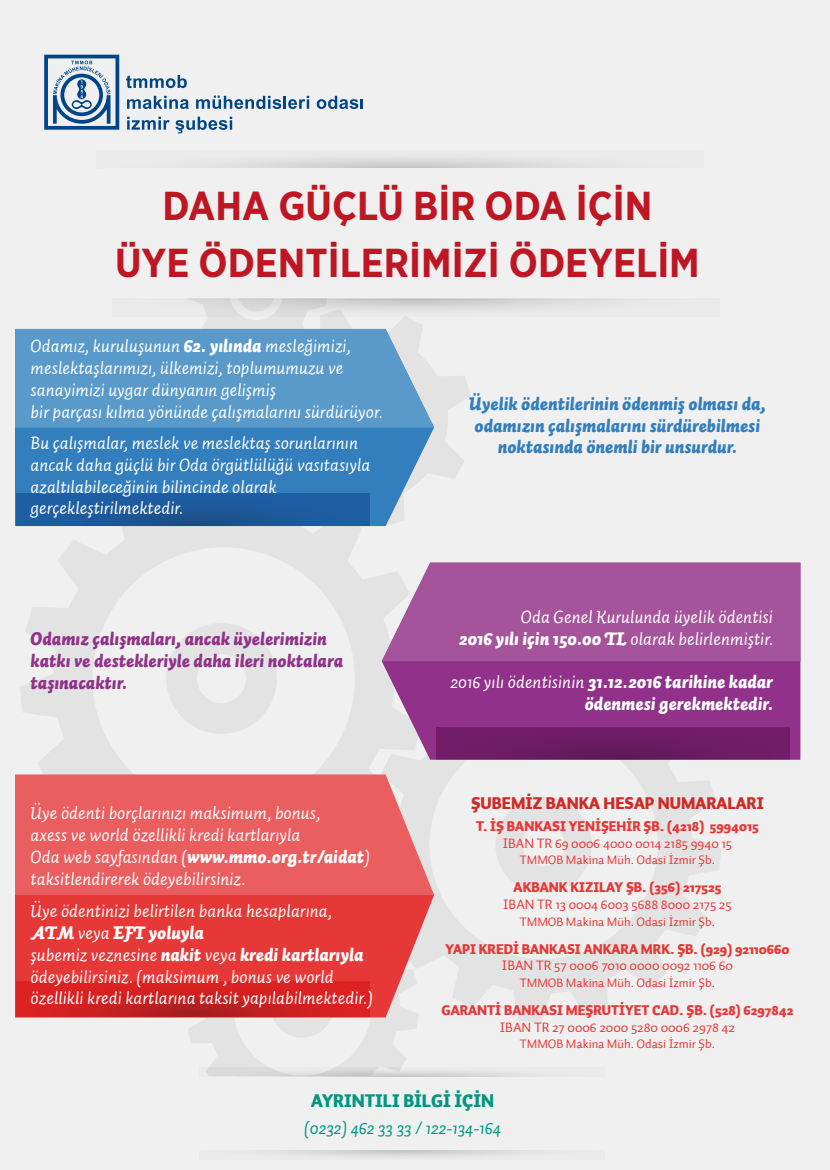
<style>
.page{position:relative;width:830px;height:1170px;background:#fff}
.page>*{position:absolute;margin:0;border:0;box-sizing:border-box;transform-origin:0 0}
.t1{font:700 40.35px/57.3px "Gotham Narrow";color:#be1622;text-align:center}
.t2{font:italic 18.15px/21.8px "Auto 2";color:#fff}
.t3{font:italic 900 18.15px/21.8px "Auto 2";color:#337ebd;text-align:center}
.t4{font:italic 900 18.15px/21.8px "Auto 2";color:#913189}
.t5{font:italic 900 18.15px/21.8px "Auto 2";color:#fff;text-align:right}
.t6{font:italic 18.15px "Auto 2";color:#009782}
.t7{font:900 18.15px "Auto 2";color:#009782}
.t8{font:900 16.65px "Auto 2";color:#cd2c26}
.t9{font:900 13.95px "Auto 2";color:#e73838}
.t10{font:13.95px "Auto 2";color:#e73838}
.t11{font:12.6px "Auto 2";color:#e73838}
.s1{font-weight:900}
.s2{font-weight:400}
</style>
<div class="page">
<div style="left:0;top:0;width:829px;height:1169px;background:#f0f0f0"></div>
<svg style="left:20px;top:526px;width:365px;height:248px"></svg>
<svg style="left:366px;top:667px;width:354px;height:355px"></svg>
<svg style="left:190px;top:1017px;width:228px;height:50px"></svg>
<svg style="left:434px;top:372px;width:36px;height:107px;fill:#e3e3e3"></svg>
<svg style="left:494px;top:796px;width:98px;height:98px"></svg>
<svg style="left:165px;top:622px;width:113px;height:112px"></svg>
<svg style="left:182px;top:156px;width:437px;height:12px"></svg>
<svg style="left:112px;top:298px;width:558px;height:31px"></svg>
<svg style="left:15px;top:427px;width:419px;height:99px;background:#4186c0"></svg>
<div style="left:15px;top:329px;width:419px;height:98px;background:#5a9acb"></div>
<svg style="left:17px;top:493px;width:352px;height:33px;background:#1d5a9c"></svg>
<svg style="left:15px;top:894px;width:419px;height:123px;fill:#e73838"></svg>
<svg style="left:15px;top:774px;width:419px;height:120px;background:#ea686a"></svg>
<svg style="left:17px;top:861px;width:352px;height:176px;background:#e34e4e"></svg>
<svg style="left:381px;top:661px;width:419px;height:98px;background:#973f90"></svg>
<div style="left:381px;top:562px;width:419px;height:99px;background:#a5549c"></div>
<svg style="left:436px;top:727px;width:353px;height:32px;background:#6d1c65"></svg>
<svg style="left:44px;top:55px;width:75px;height:75px"></svg>
<svg style="left:126px;top:75px;width:61px;height:13px"></svg>
<svg style="left:127px;top:96px;width:62px;height:13px"></svg>
<svg style="left:196px;top:96px;width:113px;height:13px"></svg>
<svg style="left:316px;top:96px;width:47px;height:13px"></svg>
<svg style="left:127px;top:117px;width:42px;height:13px"></svg>
<svg style="left:175px;top:117px;width:57px;height:16px"></svg>
<svg style="left:206px;top:1067px;width:339px;height:9px"></svg>
<svg style="left:257px;top:1150px;width:290px;height:7px"></svg>
<h1 class="t1" style="left:115px;top:176px;width:586px">DAHA GÜÇLÜ BİR ODA İÇİN<br>ÜYE ÖDENTİLERİMİZİ ÖDEYELİM</h1>
<p class="t2" style="left:31px;top:335px;width:353px">Odamız, kuruluşunun <span class="s1">62. yılında</span> mesleğimizi, meslektaşlarımızı, ülkemizi, toplumumuzu ve sanayimizi uygar dünyanın gelişmiş<br>bir parçası kılma yönünde çalışmalarını sürdürüyor.</p>
<p class="t2" style="left:31px;top:432px;width:341px">Bu çalışmalar, meslek ve meslektaş sorunlarının ancak daha güçlü bir Oda örgütlülüğü vasıtasıyla azaltılabileceğinin bilincinde olarak gerçekleştirilmektedir.</p>
<p class="t4" style="left:31px;top:628px;width:314px">Odamız çalışmaları, ancak üyelerimizin katkı ve destekleriyle daha ileri noktalara taşınacaktır.</p>
<p class="t2" style="left:31px;top:802px;width:340px">Üye ödenti borçlarınızı maksimum, bonus,<br>axess ve world özellikli kredi kartlarıyla<br>Oda web sayfasından (<span class="s1">www.mmo.org.tr/aidat</span>) taksitlendirerek ödeyebilirsiniz.</p>
<p class="t2" style="left:31px;top:900px;width:343px">Üye ödentinizi belirtilen banka hesaplarına, <span class="s1">ATM</span> veya <span class="s1">EFT yoluyla<br></span>şubemiz veznesine <span class="s1">nakit</span> veya <span class="s1">kredi kartlarıyla </span>ödeyebilirsiniz. (maksimum , bonus ve world özellikli kredi kartlarına taksit yapılabilmektedir.)</p>
<p class="t3" style="left:468px;top:393px;width:298px">Üyelik ödentilerinin ödenmiş olması da, odamızın çalışmalarını sürdürebilmesi noktasında önemli bir unsurdur.</p>
<p class="t2" style="left:459px;top:606px;width:315px;text-align:right">Oda Genel Kurulunda üyelik ödentisi<br><span class="s1">2016 yılı için 150.00 TL</span> olarak belirlenmiştir.</p>
<p class="t5" style="left:450px;top:671px;width:324px"><span class="s2">2016 yılı ödentisinin</span> 31.12.2016 tarihine kadar ödenmesi gerekmektedir.</p>
<p class="t8" style="left:471px;top:792px;width:294px">ŞUBEMİZ BANKA HESAP NUMARALARI</p>
<p class="t9" style="left:476px;top:817px;width:284px">T. İŞ BANKASI YENİŞEHİR ŞB. (4218) 5994015</p>
<p class="t10" style="left:502px;top:834px;width:231px">IBAN TR 69 0006 4000 0014 2185 9940 15</p>
<p class="t11" style="left:519px;top:852px;width:196px">TMMOB Makina Müh. Odasi İzmir Şb.</p>
<p class="t9" style="left:513px;top:878px;width:209px">AKBANK KIZILAY ŞB. (356) 217525</p>
<p class="t10" style="left:503px;top:895px;width:230px">IBAN TR 13 0004 6003 5688 8000 2175 25</p>
<p class="t11" style="left:519px;top:913px;width:196px">TMMOB Makina Müh. Odasi İzmir Şb.</p>
<p class="t9" style="left:445px;top:939px;width:345px">YAPI KREDİ BANKASI ANKARA MRK. ŞB. (929) 92110660</p>
<p class="t10" style="left:501px;top:956px;width:232px">IBAN TR 57 0006 7010 0000 0092 1106 60</p>
<p class="t11" style="left:519px;top:974px;width:196px">TMMOB Makina Müh. Odasi İzmir Şb.</p>
<p class="t9" style="left:441px;top:1000px;width:353px">GARANTİ BANKASI MEŞRUTİYET CAD. ŞB. (528) 6297842</p>
<p class="t10" style="left:499px;top:1018px;width:236px">IBAN TR 27 0006 2000 5280 0006 2978 42</p>
<p class="t11" style="left:519px;top:1036px;width:196px">TMMOB Makina Müh. Odasi İzmir Şb.</p>
<p class="t7" style="left:311px;top:1088px;width:184px">AYRINTILI BİLGİ İÇİN</p>
<p class="t6" style="left:304px;top:1116px;width:198px">(0232) 462 33 33 / 122-134-164</p>
</div>
